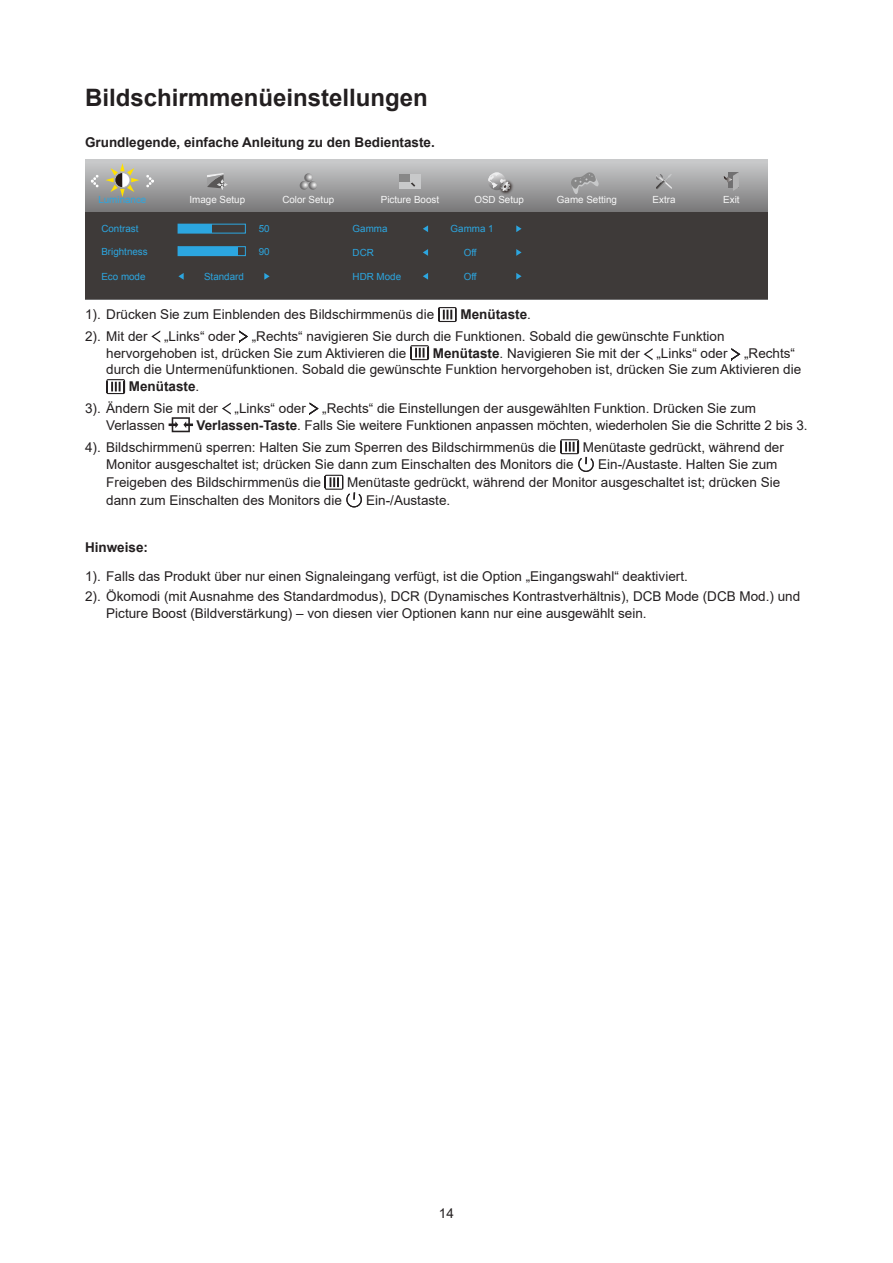
<style>
.page{position:relative;width:893px;height:1263px;background:#fff}
.page>*{position:absolute;margin:0;border:0;box-sizing:border-box;transform-origin:0 0}
.Heading_2{font:700 24px "Arial";color:#231f20}
.t1{font:13.5px/17px "Arial";color:#231f20}
.content_bold{font:700 13.5px "Arial";color:#231f20}
.t2{font:9.75px "Arial";color:#2ca6e0}
.t3{font:9.75px "Arial";color:#f7f7f7}
.s1{font-weight:400}
.s2{font-weight:700}
</style>
<div class="page">
<svg style="left:85px;top:160px;width:683px;height:52px;background:#a0a0a1"></svg>
<div style="left:85px;top:212px;width:683px;height:87px;background:#3e3a39"></div>
<svg style="left:91px;top:175px;width:8px;height:12px"></svg>
<svg style="left:146px;top:175px;width:8px;height:12px"></svg>
<svg style="left:105px;top:163px;width:34px;height:34px"></svg>
<svg style="left:207px;top:173px;width:21px;height:17px"></svg>
<svg style="left:300px;top:173px;width:17px;height:17px"></svg>
<div style="left:399px;top:174px;width:21px;height:15px;background:#c8c9ca"></div>
<div style="left:399px;top:174px;width:11px;height:8px;background:#888"></div>
<svg style="left:411px;top:182px;width:4px;height:5px"></svg>
<img style="left:497px;top:178px;width:18px;height:18px">
<svg style="left:488px;top:172px;width:23px;height:19px"></svg>
<svg style="left:724px;top:172px;width:15px;height:19px"></svg>
<svg style="left:655px;top:174px;width:18px;height:16px"></svg>
<div style="left:178px;top:224px;width:68px;height:9px;border:1px solid #2ca6e0"></div>
<div style="left:178px;top:224px;width:34px;height:9px;background:#2ca6e0"></div>
<div style="left:178px;top:246px;width:68px;height:10px;border:1px solid #2ca6e0"></div>
<div style="left:178px;top:247px;width:59px;height:9px;background:#2ca6e0"></div>
<svg style="left:178px;top:273px;width:6px;height:7px"></svg>
<svg style="left:264px;top:273px;width:6px;height:7px"></svg>
<svg style="left:423px;top:225px;width:5px;height:7px"></svg>
<svg style="left:516px;top:225px;width:6px;height:7px"></svg>
<svg style="left:423px;top:249px;width:5px;height:7px"></svg>
<svg style="left:516px;top:249px;width:6px;height:7px"></svg>
<svg style="left:423px;top:273px;width:5px;height:7px"></svg>
<svg style="left:516px;top:273px;width:6px;height:7px"></svg>
<svg style="left:571px;top:172px;width:28px;height:22px"></svg>
<svg style="left:438px;top:307px;width:19px;height:15px"></svg>
<svg style="left:151px;top:330px;width:9px;height:12px"></svg>
<svg style="left:239px;top:330px;width:9px;height:12px"></svg>
<svg style="left:410px;top:345px;width:19px;height:15px"></svg>
<svg style="left:644px;top:348px;width:9px;height:12px"></svg>
<svg style="left:731px;top:348px;width:9px;height:12px"></svg>
<svg style="left:106px;top:379px;width:19px;height:15px"></svg>
<svg style="left:222px;top:403px;width:9px;height:12px"></svg>
<svg style="left:310px;top:403px;width:9px;height:12px"></svg>
<svg style="left:169px;top:417px;width:24px;height:15px"></svg>
<svg style="left:560px;top:439px;width:34px;height:33px"></svg>
<svg style="left:325px;top:475px;width:37px;height:33px"></svg>
<p class="Heading_2" style="left:85px;top:80px;width:344px">Bildschirmmenüeinstellungen</p>
<p class="content_bold" style="left:85px;top:132px;width:351px">Grundlegende, einfache Anleitung zu den Bedientaste.</p>
<p class="t2" style="left:98px;top:194px;width:50px">Luminance</p>
<p class="t3" style="left:190px;top:194px;width:57px">Image Setup</p>
<p class="t3" style="left:282px;top:194px;width:53px">Color Setup</p>
<p class="t3" style="left:381px;top:194px;width:60px">Picture Boost</p>
<p class="t3" style="left:474px;top:194px;width:51px">OSD Setup</p>
<p class="t3" style="left:557px;top:194px;width:62px">Game Setting</p>
<p class="t3" style="left:653px;top:194px;width:24px">Extra</p>
<p class="t3" style="left:723px;top:194px;width:18px">Exit</p>
<p class="t2" style="left:101px;top:222px;width:39px">Contrast</p>
<p class="t2" style="left:259px;top:222px;width:12px">50</p>
<p class="t2" style="left:101px;top:245px;width:48px">Brightness</p>
<p class="t2" style="left:259px;top:245px;width:12px">90</p>
<p class="t2" style="left:101px;top:270px;width:46px">Eco mode</p>
<p class="t2" style="left:204px;top:270px;width:41px">Standard</p>
<p class="t2" style="left:353px;top:222px;width:36px">Gamma</p>
<p class="t2" style="left:451px;top:222px;width:45px">Gamma 1</p>
<p class="t2" style="left:353px;top:246px;width:23px">DCR</p>
<p class="t2" style="left:464px;top:246px;width:14px">Off</p>
<p class="t2" style="left:353px;top:270px;width:50px">HDR Mode</p>
<p class="t2" style="left:464px;top:270px;width:14px">Off</p>
<p class="t1" style="left:85px;top:306px;width:351px">1). Drücken Sie zum Einblenden des Bildschirmmenüs die</p>
<p class="content_bold" style="left:461px;top:305px;width:72px">Menütaste<span class="s1">.</span></p>
<p class="t1" style="left:106px;top:327px;width:620px;text-indent:-21px">2). Mit der „Links“ oder „Rechts“ navigieren Sie durch die Funktionen. Sobald die gewünschte Funktion hervorgehoben ist, drücken Sie zum Aktivieren die</p>
<p class="t1" style="left:433px;top:344px;width:364px"><span class="s2">Menütaste</span>. Navigieren Sie mit der „Links“ oder „Rechts“</p>
<p class="t1" style="left:106px;top:361px;width:696px">durch die Untermenüfunktionen. Sobald die gewünschte Funktion hervorgehoben ist, drücken Sie zum Aktivieren die</p>
<p class="content_bold" style="left:129px;top:377px;width:72px">Menütaste<span class="s1">.</span></p>
<p class="t1" style="left:106px;top:399px;width:651px;text-indent:-21px">3). Ändern Sie mit der „Links“ oder „Rechts“ die Einstellungen der ausgewählten Funktion. Drücken Sie zum<br>Verlassen</p>
<p class="t1" style="left:197px;top:416px;width:612px"><span class="s2">Verlassen-Taste</span>. Falls Sie weitere Funktionen anpassen möchten, wiederholen Sie die Schritte 2 bis 3.</p>
<p class="t1" style="left:85px;top:438px;width:473px">4). Bildschirmmenü sperren: Halten Sie zum Sperren des Bildschirmmenüs die</p>
<p class="t1" style="left:583px;top:438px;width:203px">Menütaste gedrückt, während der</p>
<p class="t1" style="left:106px;top:456px;width:469px">Monitor ausgeschaltet ist; drücken Sie dann zum Einschalten des Monitors die</p>
<p class="t1" style="left:598px;top:456px;width:181px">Ein-/Austaste. Halten Sie zum</p>
<p class="t1" style="left:106px;top:474px;width:216px">Freigeben des Bildschirmmenüs die</p>
<p class="t1" style="left:347px;top:474px;width:434px">Menütaste gedrückt, während der Monitor ausgeschaltet ist; drücken Sie</p>
<p class="t1" style="left:106px;top:491px;width:237px">dann zum Einschalten des Monitors die</p>
<p class="t1" style="left:366px;top:491px;width:86px">Ein-/Austaste.</p>
<p class="content_bold" style="left:85px;top:538px;width:65px">Hinweise:</p>
<p class="t1" style="left:85px;top:568px;width:604px">1). Falls das Produkt über nur einen Signaleingang verfügt, ist die Option „Eingangswahl“ deaktiviert.</p>
<p class="t1" style="left:106px;top:588px;width:695px;line-height:16.2px;text-indent:-21px">2). Ökomodi (mit Ausnahme des Standardmodus), DCR (Dynamisches Kontrastverhältnis), DCB Mode (DCB Mod.) und<br>Picture Boost (Bildverstärkung) – von diesen vier Optionen kann nur eine ausgewählt sein.</p>
<p class="t1" style="left:439px;top:1205px;width:17px">14</p>
</div>
